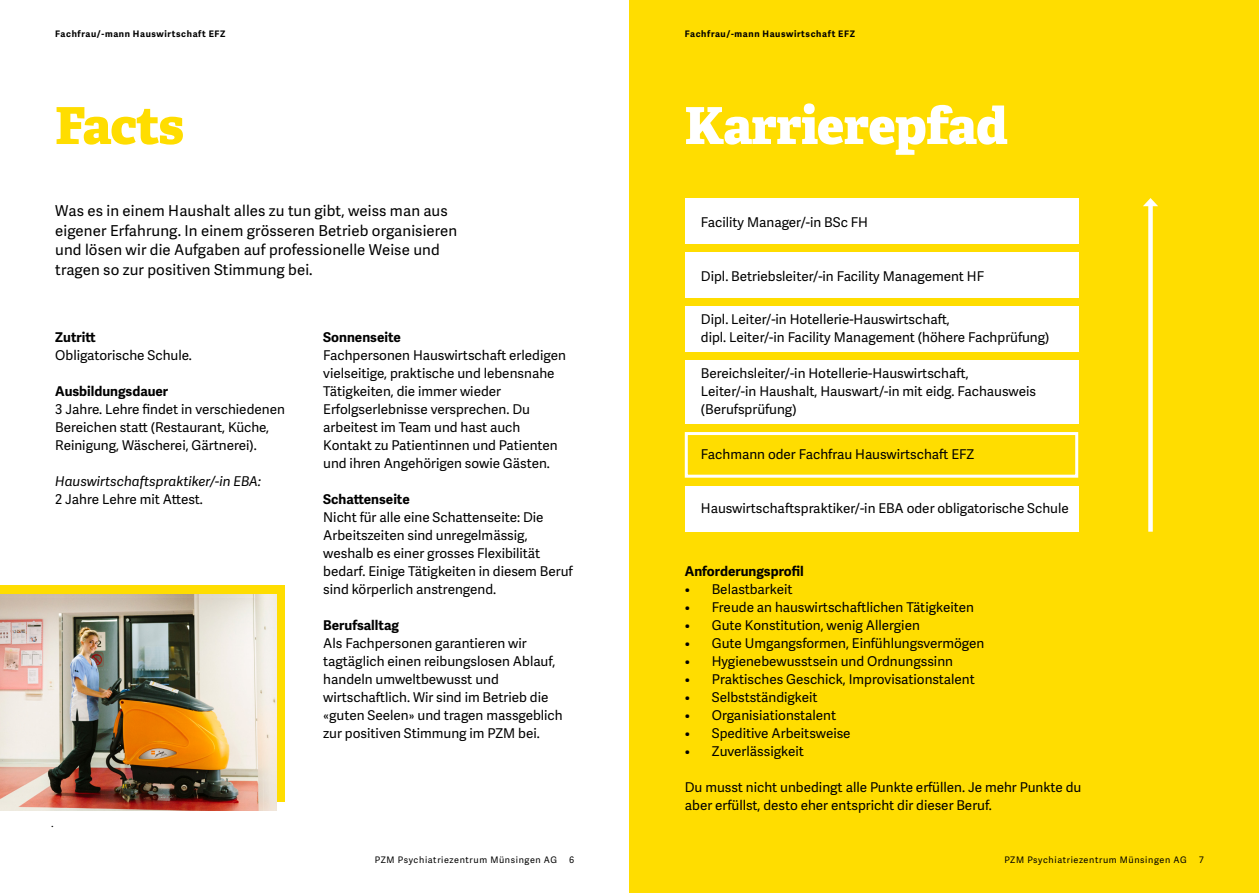
<style>
.page{position:relative;width:1259px;height:893px;background:#fff}
.page>*{position:absolute;margin:0;border:0;box-sizing:border-box;transform-origin:0 0}
.t1{font:800 51px "Adelle";letter-spacing:-.01em;color:#fff}
.t2{font:800 51px "Adelle";letter-spacing:-.025em;color:#fd0}
.t3{font:15px/19.5px "Adelle Sans";letter-spacing:.01em;color:#000}
.t4{font:13.5px/18px "Adelle Sans";color:#000}
.t5{font:700 13.5px "Adelle Sans";color:#000}
.t6{font:italic 13.5px "Adelle Sans";color:#000}
.t7{font:12px "Adelle Sans Lt";color:#000}
.t8{font:9px "Adelle Sans";letter-spacing:.07em;color:#000}
.t9{font:700 9px "Adelle Sans";letter-spacing:.07em;color:#000}
</style>
<div class="page">
<svg style="left:0;top:585px;width:285px;height:216px;background:#f4d82c"></svg>
<div style="left:629px;top:0;width:630px;height:893px;background:#fd0"></div>
<div style="left:685px;top:198px;width:393px;height:46px;background:#fff"></div>
<div style="left:685px;top:252px;width:393px;height:46px;background:#fff"></div>
<div style="left:685px;top:306px;width:393px;height:46px;background:#fff"></div>
<div style="left:685px;top:360px;width:393px;height:64px;background:#fff"></div>
<div style="left:685px;top:432px;width:393px;height:46px;border:3px solid #fff"></div>
<div style="left:685px;top:486px;width:393px;height:46px;background:#fff"></div>
<svg style="left:1148px;top:206px;width:4px;height:326px"></svg>
<svg style="left:1143px;top:198px;width:15px;height:8px"></svg>
<img style="left:0;top:598px;width:276px;height:212px">
<p class="t9" style="left:55px;top:27px;width:172px">Fachfrau/-mann Hauswirtschaft EFZ</p>
<p class="t9" style="left:685px;top:27px;width:172px">Fachfrau/-mann Hauswirtschaft EFZ</p>
<h1 class="t2" style="left:55px;top:93px;width:130px">Facts</h1>
<h1 class="t1" style="left:685px;top:93px;width:324px">Karrierepfad</h1>
<p class="t3" style="left:55px;top:200px;width:403px">Was es in einem Haushalt alles zu tun gibt, weiss man aus eigener Erfahrung. In einem grösseren Betrieb organisieren und lösen wir die Aufgaben auf professionelle Weise und tragen so zur positiven Stimmung bei.</p>
<p class="t5" style="left:55px;top:327px;width:42px">Zutritt</p>
<p class="t4" style="left:55px;top:346px;width:138px">Obligatorische Schule.</p>
<p class="t5" style="left:55px;top:381px;width:114px">Ausbildungsdauer</p>
<p class="t4" style="left:55px;top:400px;width:231px">3 Jahre. Lehre findet in verschiedenen<br>Bereichen statt (Restaurant, Küche,<br>Reinigung, Wäscherei, Gärtnerei).</p>
<p class="t6" style="left:55px;top:472px;width:207px">Hauswirtschaftspraktiker/-in EBA:</p>
<p class="t4" style="left:55px;top:490px;width:149px">2 Jahre Lehre mit Attest.</p>
<p class="t7" style="left:51px;top:814px;width:4px">.</p>
<p class="t5" style="left:323px;top:327px;width:79px">Sonnenseite</p>
<p class="t4" style="left:323px;top:346px;width:244px">Fachpersonen Hauswirtschaft erledigen vielseitige, praktische und lebensnahe Tätigkeiten, die immer wieder Erfolgserlebnisse versprechen. Du arbeitest im Team und hast auch Kontakt zu Patientinnen und Patienten und ihren Angehörigen sowie Gästen.</p>
<p class="t5" style="left:323px;top:489px;width:88px">Schattenseite</p>
<p class="t4" style="left:323px;top:508px;width:251px">Nicht für alle eine Schattenseite: Die Arbeitszeiten sind unregelmässig, weshalb es einer grosses Flexibilität bedarf. Einige Tätigkeiten in diesem Beruf sind körperlich anstrengend.</p>
<p class="t5" style="left:323px;top:615px;width:77px">Berufsalltag</p>
<p class="t4" style="left:323px;top:634px;width:241px">Als Fachpersonen garantieren wir tagtäglich einen reibungslosen Ablauf, handeln umweltbewusst und wirtschaftlich. Wir sind im Betrieb die «guten Seelen» und tragen massgeblich zur positiven Stimmung im PZM bei.</p>
<p class="t4" style="left:701px;top:212px;width:169px">Facility Manager/-in BSc FH</p>
<p class="t4" style="left:701px;top:266px;width:285px">Dipl. Betriebsleiter/-in Facility Management HF</p>
<p class="t4" style="left:701px;top:310px;width:350px">Dipl. Leiter/-in Hotellerie-Hauswirtschaft,<br>dipl. Leiter/-in Facility Management (höhere Fachprüfung)</p>
<p class="t4" style="left:701px;top:364px;width:336px">Bereichsleiter/-in Hotellerie-Hauswirtschaft,<br>Leiter/-in Haushalt, Hauswart/-in mit eidg. Fachausweis (Berufsprüfung)</p>
<p class="t4" style="left:701px;top:445px;width:275px">Fachmann oder Fachfrau Hauswirtschaft EFZ</p>
<p class="t4" style="left:701px;top:499px;width:369px">Hauswirtschaftspraktiker/-in EBA oder obligatorische Schule</p>
<p class="t5" style="left:685px;top:561px;width:120px">Anforderungsprofil</p>
<p class="t4" style="left:685px;top:580px;width:109px">• Belastbarkeit</p>
<p class="t4" style="left:685px;top:598px;width:291px">• Freude an hauswirtschaftlichen Tätigkeiten</p>
<p class="t4" style="left:685px;top:616px;width:237px">• Gute Konstitution, wenig Allergien</p>
<p class="t4" style="left:685px;top:634px;width:301px">• Gute Umgangsformen, Einfühlungsvermögen</p>
<p class="t4" style="left:685px;top:652px;width:270px">• Hygienebewusstsein und Ordnungssinn</p>
<p class="t4" style="left:685px;top:670px;width:292px">• Praktisches Geschick, Improvisationstalent</p>
<p class="t4" style="left:685px;top:688px;width:134px">• Selbstständigkeit</p>
<p class="t4" style="left:685px;top:706px;width:153px">• Organisiationstalent</p>
<p class="t4" style="left:685px;top:724px;width:167px">• Speditive Arbeitsweise</p>
<p class="t4" style="left:685px;top:742px;width:121px">• Zuverlässigkeit</p>
<p class="t4" style="left:685px;top:778px;width:398px">Du musst nicht unbedingt alle Punkte erfüllen. Je mehr Punkte du aber erfüllst, desto eher entspricht dir dieser Beruf.</p>
<p class="t8" style="left:375px;top:854px;width:184px">PZM Psychiatriezentrum Münsingen AG</p>
<p class="t8" style="left:569px;top:854px;width:7px">6</p>
<p class="t8" style="left:1004px;top:854px;width:184px">PZM Psychiatriezentrum Münsingen AG</p>
<p class="t8" style="left:1199px;top:854px;width:6px">7</p>
</div>
